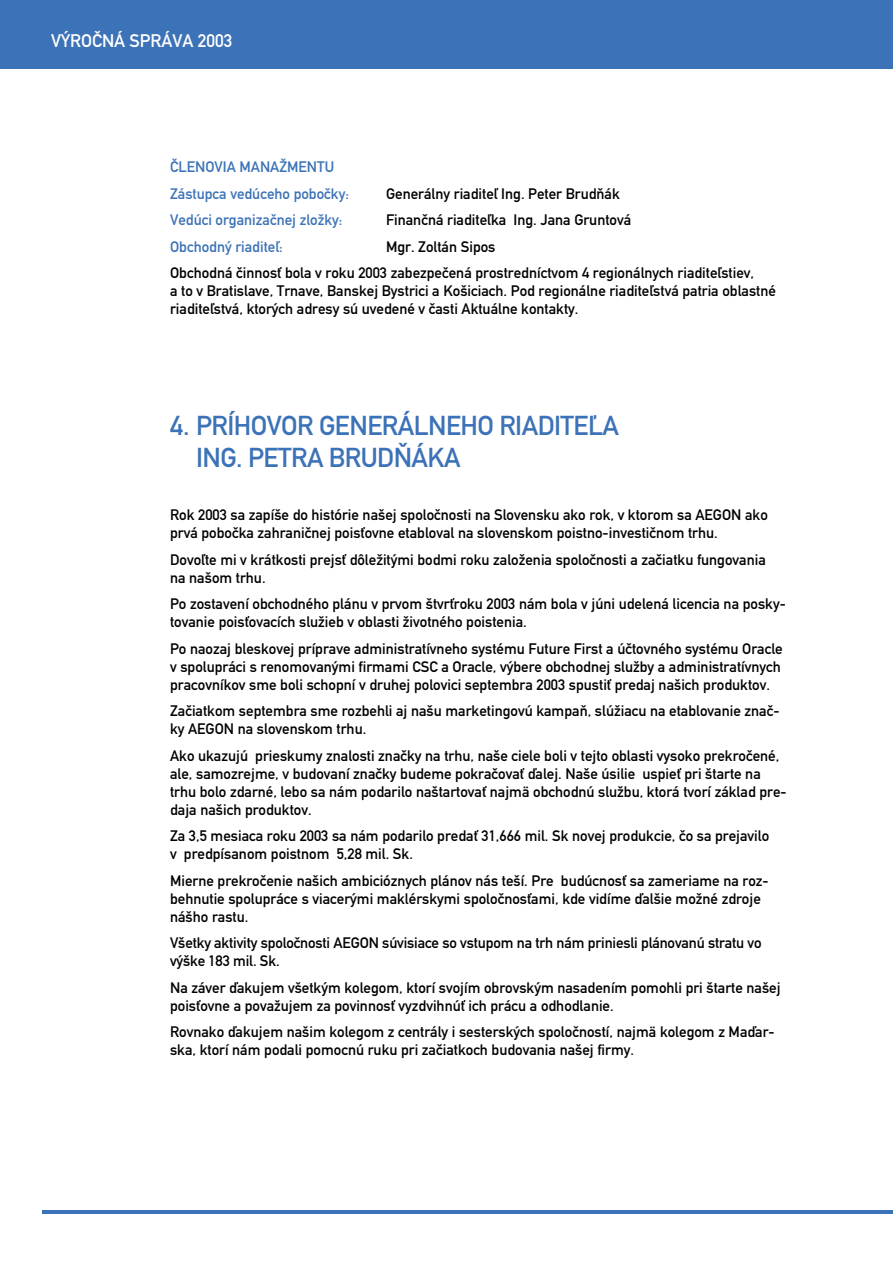
<style>
.page{position:relative;width:893px;height:1263px;background:#fff}
.page>*{position:absolute;margin:0;border:0;box-sizing:border-box;transform-origin:0 0}
.t1{font:500 27px/32.4px "DINCE";letter-spacing:-.02em;color:#3c72b7}
.t2{font:500 18px "DINCE";color:#fff}
.t3{font:500 15px/18px "DINCE";color:#000}
.t4{font:500 15px/26.5px "DINCE";color:#3c72b7}
</style>
<div class="page">
<hr style="left:43px;top:1210px;width:850px;height:3px;background:#3c72b7">
<div style="left:0;top:0;width:893px;height:68px;background:#3c72b7"></div>
<p class="t2" style="left:51px;top:30px;width:183px">VÝROČNÁ SPRÁVA 2003</p>
<p class="t4" style="left:170px;top:154px;width:180px">ČLENOVIA MANAŽMENTU<br>Zástupca vedúceho pobočky:</p>
<p class="t3" style="left:386px;top:185px;width:235px">Generálny riaditeľ Ing. Peter Brudňák</p>
<p class="t4" style="left:170px;top:207px;width:174px">Vedúci organizačnej zložky:</p>
<p class="t3" style="left:386px;top:211px;width:247px">Finančná riaditeľka Ing. Jana Gruntová</p>
<p class="t4" style="left:170px;top:233px;width:114px">Obchodný riaditeľ:</p>
<p class="t3" style="left:170px;top:233px;width:586px;line-height:26.5px;text-indent:216px">Mgr. Zoltán Sipos<br>Obchodná činnosť bola v roku 2003 zabezpečená prostredníctvom 4 regionálnych riaditeľstiev,</p>
<p class="t3" style="left:170px;top:282px;width:607px">a to v Bratislave, Trnave, Banskej Bystrici a Košiciach. Pod regionálne riaditeľstvá patria oblastné riaditeľstvá, ktorých adresy sú uvedené v časti Aktuálne kontakty.</p>
<h1 class="t1" style="left:196px;top:409px;width:424px;text-indent:-26px">4. PRÍHOVOR GENERÁLNEHO RIADITEĽA<br>ING. PETRA BRUDŇÁKA</h1>
<p class="t3" style="left:170px;top:506px;width:599px">Rok 2003 sa zapíše do histórie našej spoločnosti na Slovensku ako rok, v ktorom sa AEGON ako prvá pobočka zahraničnej poisťovne etabloval na slovenskom poistno-investičnom trhu.</p>
<p class="t3" style="left:170px;top:550px;width:597px">Dovoľte mi v krátkosti prejsť dôležitými bodmi roku založenia spoločnosti a začiatku fungovania na našom trhu.</p>
<p class="t3" style="left:170px;top:595px;width:617px">Po zostavení obchodného plánu v prvom štvrťroku 2003 nám bola v júni udelená licencia na posky&shy;tovanie poisťovacích služieb v oblasti životného poistenia.</p>
<p class="t3" style="left:170px;top:639px;width:614px">Po naozaj bleskovej príprave administratívneho systému Future First a účtovného systému Oracle v spolupráci s renomovanými firmami CSC a Oracle, výbere obchodnej služby a administratívnych pracovníkov sme boli schopní v druhej polovici septembra 2003 spustiť predaj našich produktov.</p>
<p class="t3" style="left:170px;top:702px;width:611px">Začiatkom septembra sme rozbehli aj našu marketingovú kampaň, slúžiacu na etablovanie znač&shy;ky AEGON na slovenskom trhu.</p>
<p class="t3" style="left:170px;top:746px;width:618px">Ako ukazujú prieskumy znalosti značky na trhu, naše ciele boli v tejto oblasti vysoko prekročené, ale, samozrejme, v budovaní značky budeme pokračovať ďalej. Naše úsilie uspieť pri štarte na trhu bolo zdarné, lebo sa nám podarilo naštartovať najmä obchodnú službu, ktorá tvorí základ pre&shy;daja našich produktov.</p>
<p class="t3" style="left:170px;top:827px;width:601px">Za 3,5 mesiaca roku 2003 sa nám podarilo predať 31,666 mil. Sk novej produkcie, čo sa prejavilo v predpísanom poistnom 5,28 mil. Sk.</p>
<p class="t3" style="left:170px;top:871px;width:600px">Mierne prekročenie našich ambicióznych plánov nás teší. Pre budúcnosť sa zameriame na roz&shy;behnutie spolupráce s viacerými maklérskymi spoločnosťami, kde vidíme ďalšie možné zdroje nášho rastu.</p>
<p class="t3" style="left:170px;top:934px;width:593px">Všetky aktivity spoločnosti AEGON súvisiace so vstupom na trh nám priniesli plánovanú stratu vo výške 183 mil. Sk.</p>
<p class="t3" style="left:170px;top:978px;width:612px">Na záver ďakujem všetkým kolegom, ktorí svojím obrovským nasadením pomohli pri štarte našej poisťovne a považujem za povinnosť vyzdvihnúť ich prácu a odhodlanie.</p>
<p class="t3" style="left:170px;top:1023px;width:606px">Rovnako ďakujem našim kolegom z centrály i sesterských spoločností, najmä kolegom z Maďar&shy;ska, ktorí nám podali pomocnú ruku pri začiatkoch budovania našej firmy.</p>
</div>
